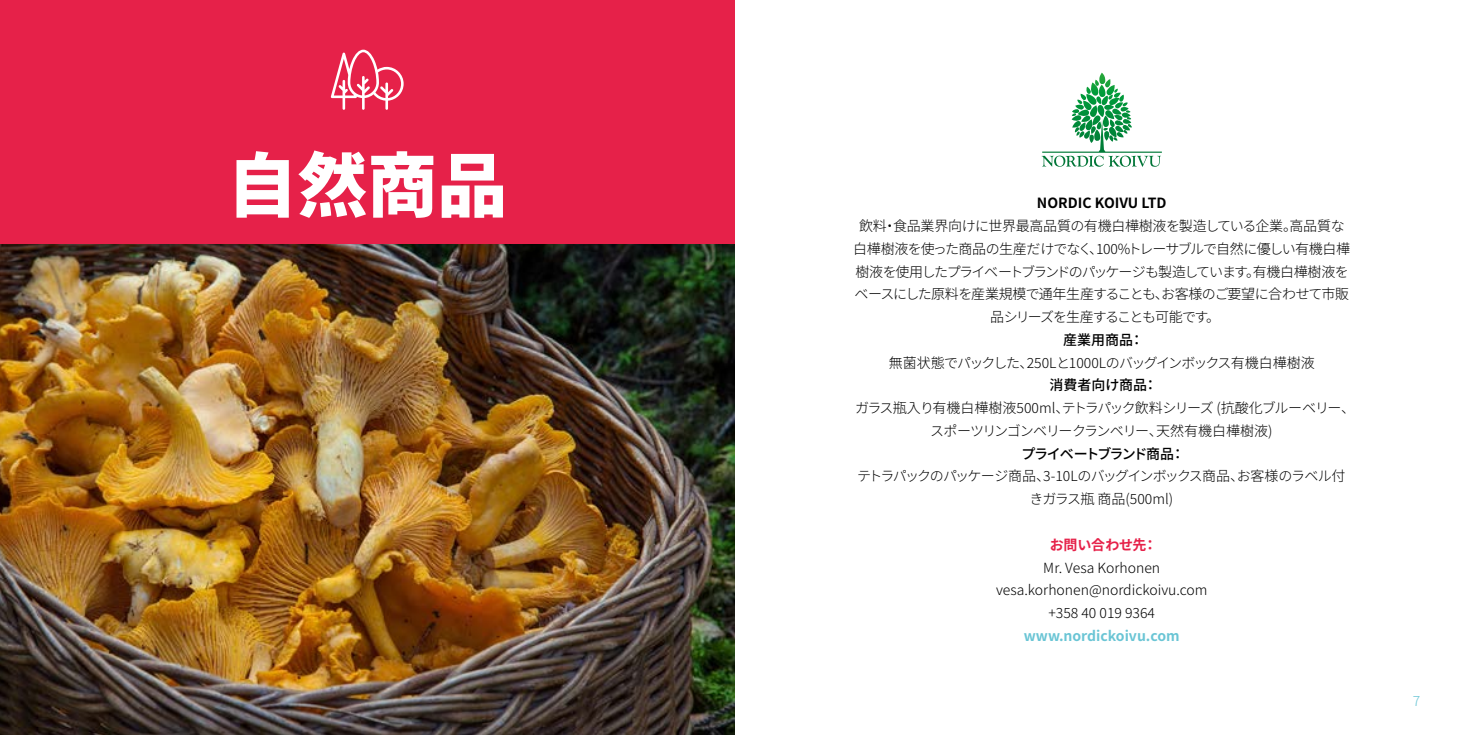
<style>
.page{position:relative;width:1469px;height:735px;background:#fff}
.page>*{position:absolute;margin:0;border:0;box-sizing:border-box;transform-origin:0 0}
.t1{font:70px "Mochiy Pop One";color:#fff}
.t2{font:300 14px/22.8px "Noto Sans JP";letter-spacing:-.035em;color:#000;text-align:center}
.t3{font:300 14px "Noto Sans JP";color:#000}
.t4{font:700 14px "Noto Sans JP";color:#6ac5d5}
.t5{font:700 14px "Noto Sans JP";color:#000}
.t6{font:500 14px "Noto Sans JP";letter-spacing:-.005em;color:#000}
.t7{font:500 14px "Noto Sans JP";letter-spacing:-.1em;color:#000}
.t8{font:700 14px "Noto Sans JP";letter-spacing:-.015em;color:#e62149}
.t9{font:300 14px "Noto Sans JP";color:#6ac5d5}
</style>
<div class="page">
<div style="left:0;top:0;width:734px;height:734px;background:#e62149"></div>
<svg style="left:331px;top:50px;width:72px;height:60px"></svg>
<svg style="left:1072px;top:73px;width:56px;height:46px"></svg>
<img style="left:0;top:244px;width:734px;height:490px">
<p class="t1" style="left:227px;top:131px;width:281px">自然商品</p>
<p class="t5" style="left:1037px;top:195px;width:131px">NORDIC KOIVU LTD</p>
<p class="t2" style="left:853px;top:214px;width:498px">飲料・食品業界向けに世界最高品質の有機白樺樹液を製造している企業。高品質な白樺樹液を使った商品の生産だけでなく、100%トレーサブルで自然に優しい有機白樺樹液を使用したプライベートブランドのパッケージも製造しています。有機白樺樹液をベースにした原料を産業規模で通年生産することも、お客様のご要望に合わせて市販品シリーズを生産することも可能です。</p>
<p class="t6" style="left:1063px;top:331px;width:82px">産業用商品：</p>
<p class="t2" style="left:888px;top:351px;width:427px">無菌状態でパックした、250Lと1000Lのバッグインボックス有機白樺樹液</p>
<p class="t6" style="left:1049px;top:377px;width:110px">消費者向け商品：</p>
<p class="t2" style="left:855px;top:396px;width:501px">ガラス瓶入り有機白樺樹液500ml、テトラパック飲料シリーズ (抗酸化ブルーベリー、スポーツリンゴンベリークランベリー、天然有機白樺樹液)</p>
<p class="t7" style="left:1021px;top:445px;width:165px">プライベートブランド商品：</p>
<p class="t2" style="left:857px;top:465px;width:490px">テトラパックのパッケージ商品、3-10Lのバッグインボックス商品、お客様のラベル付きガラス瓶 商品(500ml)</p>
<p class="t8" style="left:1049px;top:536px;width:109px">お問い合わせ先：</p>
<p class="t3" style="left:1043px;top:559px;width:118px">Mr. Vesa Korhonen</p>
<p class="t3" style="left:996px;top:582px;width:213px">vesa.korhonen@nordickoivu.com</p>
<p class="t3" style="left:1048px;top:604px;width:108px">+358 40 019 9364</p>
<p class="t4" style="left:1023px;top:627px;width:157px">www.nordickoivu.com</p>
<p class="t9" style="left:1412px;top:692px;width:9px">7</p>
</div>
